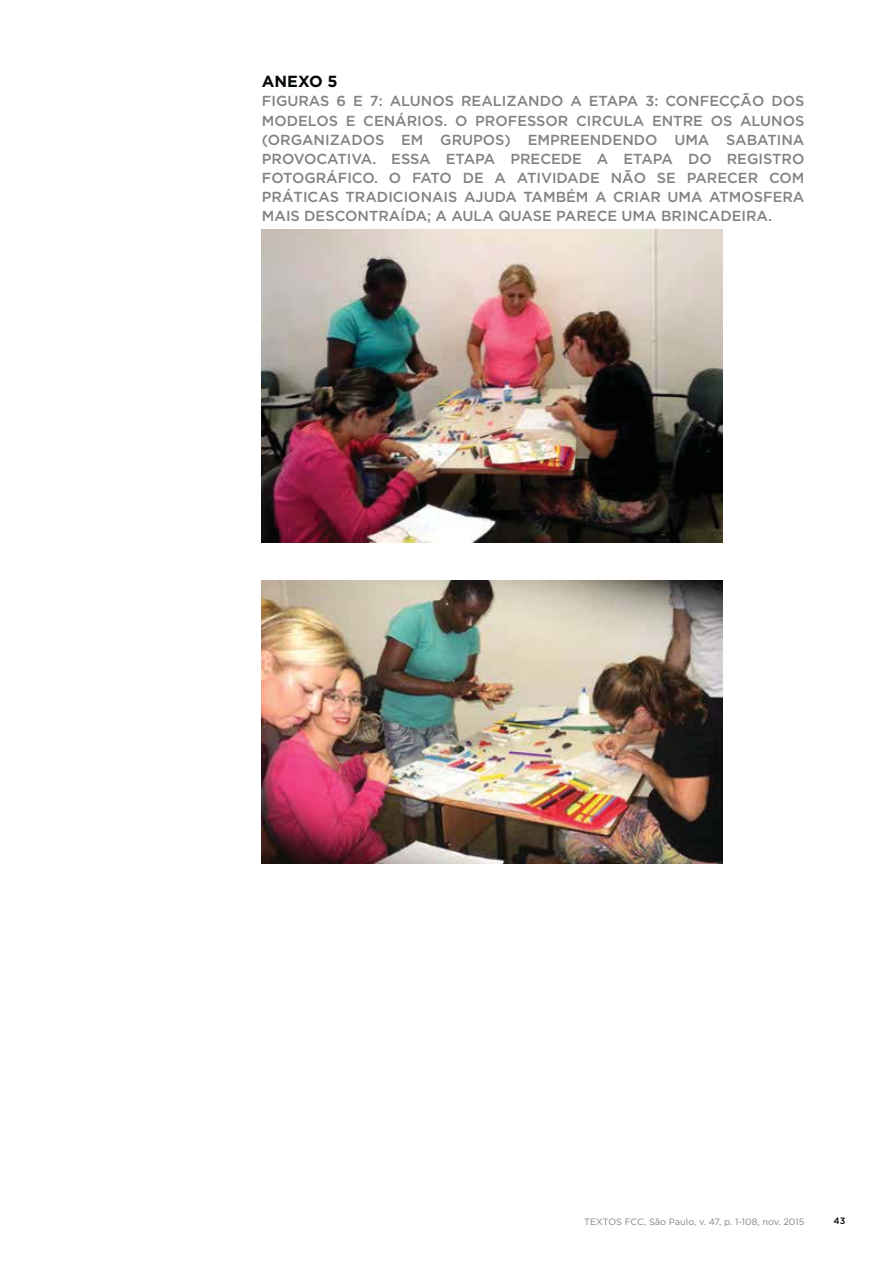
<style>
.page{position:relative;width:893px;height:1263px;background:#fff}
.page>*{position:absolute;margin:0;border:0;box-sizing:border-box;transform-origin:0 0}
.t1{font:700 16.05px "Gotham HTF";color:#040809}
.t2{font:500 14.55px/19.2px "Gotham HTF";color:#808284;text-align:justify}
.t3{font:9.15px "Gotham HTF";color:#808284}
.t4{font:500 9.15px "Gotham Rounded";color:#040809}
</style>
<div class="page">
<img style="left:262px;top:229px;width:460px;height:314px">
<img style="left:262px;top:580px;width:460px;height:283px">
<p class="t1" style="left:262px;top:76px;width:77px">ANEXO 5</p>
<p class="t2" style="left:262px;top:93px;width:544px">FIGURAS 6 E 7: ALUNOS REALIZANDO A ETAPA 3: CONFECÇÃO DOS MODELOS E CENÁRIOS. O PROFESSOR CIRCULA ENTRE OS ALUNOS (ORGANIZADOS EM GRUPOS) EMPREENDENDO UMA SABATINA PROVOCATIVA. ESSA ETAPA PRECEDE A ETAPA DO REGISTRO FOTOGRÁFICO. O FATO DE A ATIVIDADE NÃO SE PARECER COM PRÁTICAS TRADICIONAIS AJUDA TAMBÉM A CRIAR UMA ATMOSFERA MAIS DESCONTRAÍDA; A AULA QUASE PARECE UMA BRINCADEIRA.</p>
<p class="t3" style="left:584px;top:1218px;width:222px">TEXTOS FCC, São Paulo, v. 47, p. 1-108, nov. 2015</p>
<p class="t4" style="left:833px;top:1217px;width:13px">43</p>
</div>
